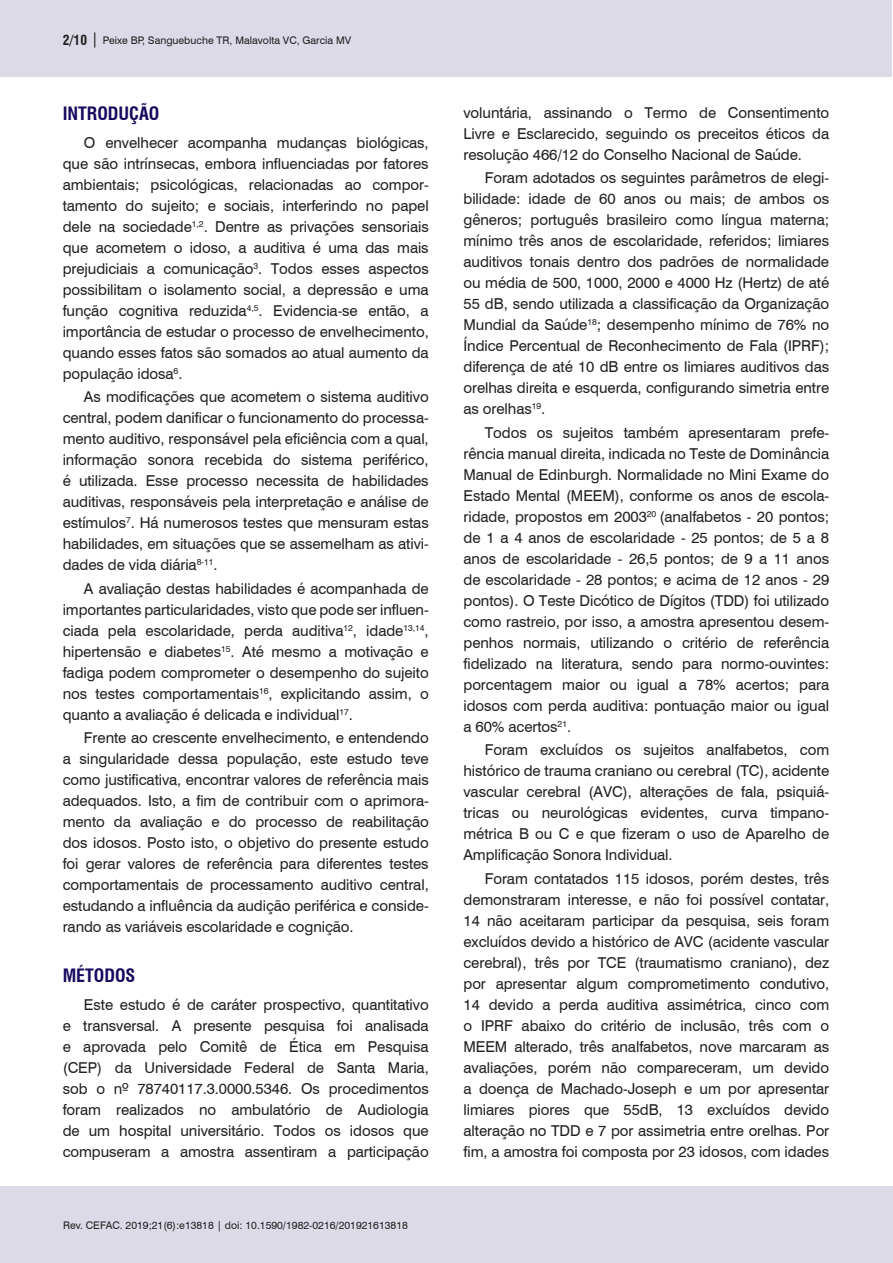
<style>
.page{position:relative;width:893px;height:1263px;background:#fff}
.page>*{position:absolute;margin:0;border:0;box-sizing:border-box;transform-origin:0 0}
.Nivel_1{font:700 condensed 18px "Swiss 721 BT";color:#18085f}
.Corpo_do_texto{font:15px/21px "Swiss 721 BT";letter-spacing:-.005em;color:#231f20;text-align:justify}
.t1{font:10.5px "Swiss 721 BT";color:#231f20}
.s1{font-weight:700;font-stretch:condensed;font-size:13.5px}
.s2{font-size:15px}
</style>
<div class="page">
<div style="left:0;top:1186px;width:892px;height:77px;background:#dcdae7"></div>
<div style="left:0;top:0;width:892px;height:77px;background:#dcdae7"></div>
<p class="t1" style="left:63px;top:33px;width:290px"><span class="s1">2/10</span> <span class="s2">|</span> Peixe BP, Sanguebuche TR, Malavolta VC, Garcia MV</p>
<p class="Nivel_1" style="left:63px;top:103px;width:98px">INTRODUÇÃO</p>
<p class="Corpo_do_texto" style="left:63px;top:131px;width:368px;text-indent:21px">O envelhecer acompanha mudanças biológicas, que são intrínsecas, embora influenciadas por fatores ambientais; psicológicas, relacionadas ao compor&shy;tamento do sujeito; e sociais, interferindo no papel dele na sociedade<sup>1,2</sup>. Dentre as privações sensoriais que acometem o idoso, a auditiva é uma das mais prejudiciais a comunicação<sup>3</sup>. Todos esses aspectos possibilitam o isolamento social, a depressão e uma função cognitiva reduzida<sup>4,5</sup>. Evidencia-se então, a importância de estudar o processo de envelhecimento, quando esses fatos são somados ao atual aumento da população idosa<sup>6</sup>.</p>
<p class="Corpo_do_texto" style="left:63px;top:386px;width:368px;text-indent:21px">As modificações que acometem o sistema auditivo central, podem danificar o funcionamento do processa&shy;mento auditivo, responsável pela eficiência com a qual, informação sonora recebida do sistema periférico, é utilizada. Esse processo necessita de habilidades auditivas, responsáveis pela interpretação e análise de estímulos<sup>7</sup>. Há numerosos testes que mensuram estas habilidades, em situações que se assemelham as ativi&shy;dades de vida diária<sup>8-11</sup>.</p>
<p class="Corpo_do_texto" style="left:63px;top:577px;width:368px;text-indent:21px">A avaliação destas habilidades é acompanhada de importantes particularidades, visto que pode ser influen&shy;ciada pela escolaridade, perda auditiva<sup>12</sup>, idade<sup>13,14</sup>, hipertensão e diabetes<sup>15</sup>. Até mesmo a motivação e fadiga podem comprometer o desempenho do sujeito nos testes comportamentais<sup>16</sup>, explicitando assim, o quanto a avaliação é delicada e individual<sup>17</sup>.</p>
<p class="Corpo_do_texto" style="left:63px;top:727px;width:368px;text-indent:21px">Frente ao crescente envelhecimento, e entendendo a singularidade dessa população, este estudo teve como justificativa, encontrar valores de referência mais adequados. Isto, a fim de contribuir com o aprimora&shy;mento da avaliação e do processo de reabilitação dos idosos. Posto isto, o objetivo do presente estudo foi gerar valores de referência para diferentes testes comportamentais de processamento auditivo central, estudando a influência da audição periférica e conside&shy;rando as variáveis escolaridade e cognição.</p>
<p class="Nivel_1" style="left:63px;top:964px;width:74px">MÉTODOS</p>
<p class="Corpo_do_texto" style="left:63px;top:993px;width:368px;text-indent:21px">Este estudo é de caráter prospectivo, quantitativo e transversal. A presente pesquisa foi analisada e aprovada pelo Comitê de Ética em Pesquisa (CEP) da Universidade Federal de Santa Maria, sob o nº 78740117.3.0000.5346. Os procedimentos foram realizados no ambulatório de Audiologia de um hospital universitário. Todos os idosos que compuseram a amostra assentiram a participação</p>
<p class="t1" style="left:63px;top:1218px;width:346px">Rev. CEFAC. 2019;21(6):e13818 | doi: 10.1590/1982-0216/201921613818</p>
<p class="Corpo_do_texto" style="left:463px;top:101px;width:367px">voluntária, assinando o Termo de Consentimento Livre e Esclarecido, seguindo os preceitos éticos da resolução 466/12 do Conselho Nacional de Saúde.</p>
<p class="Corpo_do_texto" style="left:463px;top:167px;width:367px;text-indent:21px">Foram adotados os seguintes parâmetros de elegi&shy;bilidade: idade de 60 anos ou mais; de ambos os gêneros; português brasileiro como língua materna; mínimo três anos de escolaridade, referidos; limiares auditivos tonais dentro dos padrões de normalidade ou média de 500, 1000, 2000 e 4000 Hz (Hertz) de até 55 dB, sendo utilizada a classificação da Organização Mundial da Saúde<sup>18</sup>; desempenho mínimo de 76% no Índice Percentual de Reconhecimento de Fala (IPRF); diferença de até 10 dB entre os limiares auditivos das orelhas direita e esquerda, configurando simetria entre as orelhas<sup>19</sup>.</p>
<p class="Corpo_do_texto" style="left:463px;top:421px;width:367px;text-indent:21px">Todos os sujeitos também apresentaram prefe&shy;rência manual direita, indicada no Teste de Dominância Manual de Edinburgh. Normalidade no Mini Exame do Estado Mental (MEEM), conforme os anos de escola&shy;ridade, propostos em 2003<sup>20</sup> (analfabetos - 20 pontos; de 1 a 4 anos de escolaridade - 25 pontos; de 5 a 8 anos de escolaridade - 26,5 pontos; de 9 a 11 anos de escolaridade - 28 pontos; e acima de 12 anos - 29 pontos). O Teste Dicótico de Dígitos (TDD) foi utilizado como rastreio, por isso, a amostra apresentou desem&shy;penhos normais, utilizando o critério de referência fidelizado na literatura, sendo para normo-ouvintes: porcentagem maior ou igual a 78% acertos; para idosos com perda auditiva: pontuação maior ou igual a 60% acertos<sup>21</sup>.</p>
<p class="Corpo_do_texto" style="left:463px;top:739px;width:367px;text-indent:21px">Foram excluídos os sujeitos analfabetos, com histórico de trauma craniano ou cerebral (TC), acidente vascular cerebral (AVC), alterações de fala, psiquiá&shy;tricas ou neurológicas evidentes, curva timpano&shy;métrica B ou C e que fizeram o uso de Aparelho de Amplificação Sonora Individual.</p>
<p class="Corpo_do_texto" style="left:463px;top:867px;width:367px;text-indent:21px">Foram contatados 115 idosos, porém destes, três demonstraram interesse, e não foi possível contatar, 14 não aceitaram participar da pesquisa, seis foram excluídos devido a histórico de AVC (acidente vascular cerebral), três por TCE (traumatismo craniano), dez por apresentar algum comprometimento condutivo, 14 devido a perda auditiva assimétrica, cinco com o IPRF abaixo do critério de inclusão, três com o MEEM alterado, três analfabetos, nove marcaram as avaliações, porém não compareceram, um devido a doença de Machado-Joseph e um por apresentar limiares piores que 55dB, 13 excluídos devido alteração no TDD e 7 por assimetria entre orelhas. Por fim, a amostra foi composta por 23 idosos, com idades</p>
</div>
